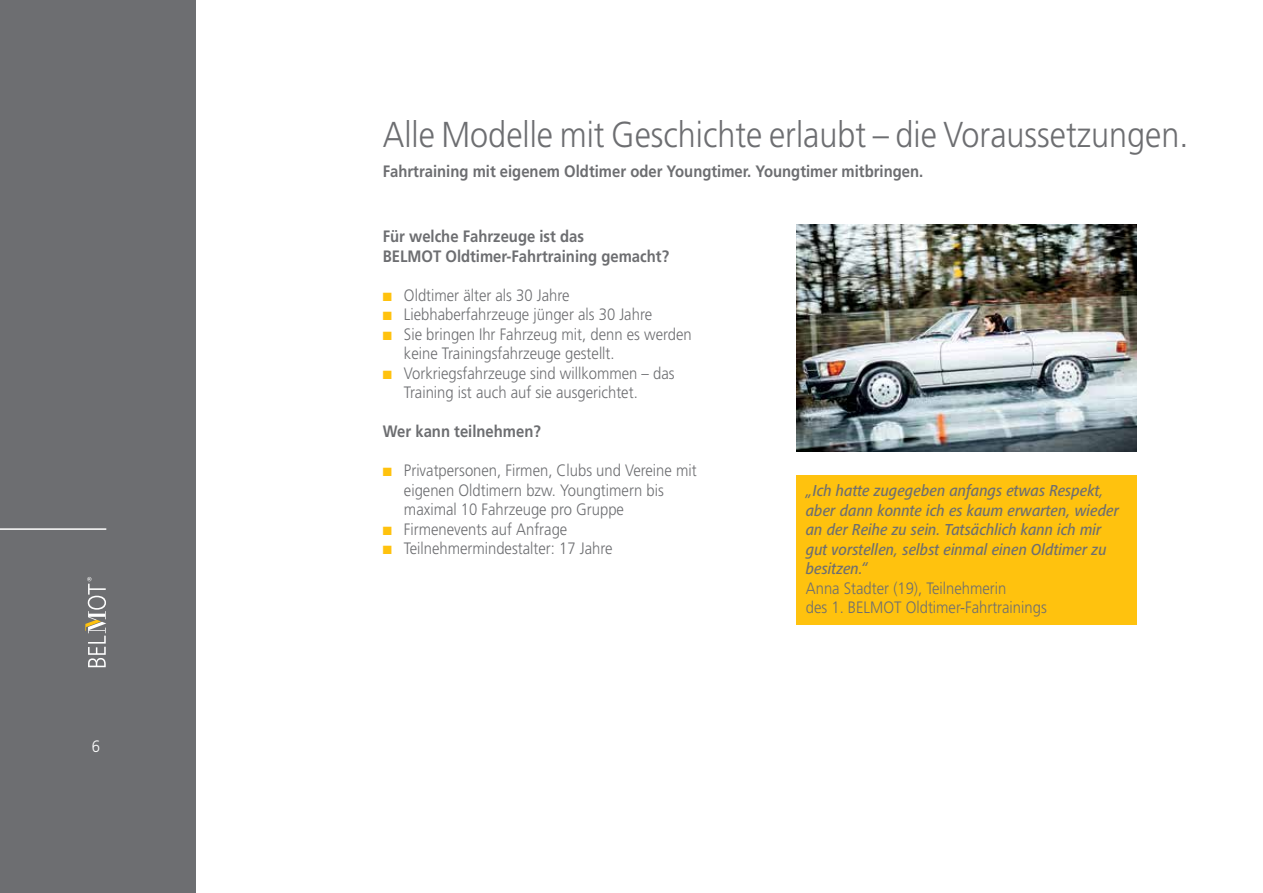
<style>
.page{position:relative;width:1263px;height:893px;background:#fff}
.page>*{position:absolute;margin:0;border:0;box-sizing:border-box;transform-origin:0 0}
.t1{font:300 36px "Frutiger";color:#6d6e71;scale:.9 1}
.t2{font:300 16.5px/19.5px "Frutiger";color:#6d6e71;scale:.9 1}
.t3{font:italic 500 16.5px/19.5px "Frutiger Next Pro";color:#6d6e71;scale:.9 1}
.t4{font:700 16.5px/19.5px "Frutiger";color:#6d6e71;scale:.9 1}
.t5{font:300 16.5px "Frutiger";color:#fff;scale:.9 1}
.s1{color:#ffc20e}
</style>
<div class="page">
<div style="left:796px;top:475px;width:340px;height:149px;background:#ffc20e"></div>
<div style="left:0;top:0;width:196px;height:893px;background:#6d6e71"></div>
<hr style="left:0;top:528px;width:106px;height:2px;background:#fff">
<svg style="left:85px;top:577px;width:21px;height:90px"></svg>
<img style="left:797px;top:224px;width:340px;height:227px">
<p class="t5" style="left:92px;top:736px;width:11px">6</p>
<h1 class="t1" style="left:383px;top:114px;width:897px">Alle Modelle mit Geschichte erlaubt – die Voraussetzungen.</h1>
<p class="t4" style="left:383px;top:162px;width:602px">Fahrtraining mit eigenem Oldtimer oder Youngtimer. Youngtimer mitbringen.</p>
<p class="t4" style="left:383px;top:227px;width:320px">Für welche Fahrzeuge ist das<br>BELMOT Oldtimer-Fahrtraining gemacht?</p>
<p class="t2" style="left:383px;top:285px;width:209px"><span class="s1">■</span> Oldtimer älter als 30 Jahre</p>
<p class="t2" style="left:383px;top:305px;width:301px"><span class="s1">■</span> Liebhaberfahrzeuge jünger als 30 Jahre</p>
<p class="t2" style="left:404px;top:324px;width:321px;text-indent:-21px"><span class="s1">■</span> Sie bringen Ihr Fahrzeug mit, denn es werden keine Trainingsfahrzeuge gestellt.</p>
<p class="t2" style="left:404px;top:363px;width:302px;text-indent:-21px"><span class="s1">■</span> Vorkriegsfahrzeuge sind willkommen – das<br>Training ist auch auf sie ausgerichtet.</p>
<p class="t4" style="left:383px;top:422px;width:177px">Wer kann teilnehmen?</p>
<p class="t2" style="left:404px;top:461px;width:327px;text-indent:-21px"><span class="s1">■</span> Privatpersonen, Firmen, Clubs und Vereine mit eigenen Oldtimern bzw. Youngtimern bis maximal 10 Fahrzeuge pro Gruppe</p>
<p class="t2" style="left:383px;top:519px;width:207px"><span class="s1">■</span> Firmenevents auf Anfrage</p>
<p class="t2" style="left:383px;top:539px;width:257px"><span class="s1">■</span> Teilnehmermindestalter: 17 Jahre</p>
<p class="t3" style="left:806px;top:481px;width:350px">„Ich hatte zugegeben anfangs etwas Respekt, aber dann konnte ich es kaum erwarten, wieder an der Reihe zu sein. Tatsächlich kann ich mir gut vorstellen, selbst einmal einen Oldtimer zu besitzen.“</p>
<p class="t2" style="left:806px;top:578px;width:269px">Anna Stadter (19), Teilnehmerin<br>des 1. BELMOT Oldtimer-Fahrtrainings</p>
</div>
